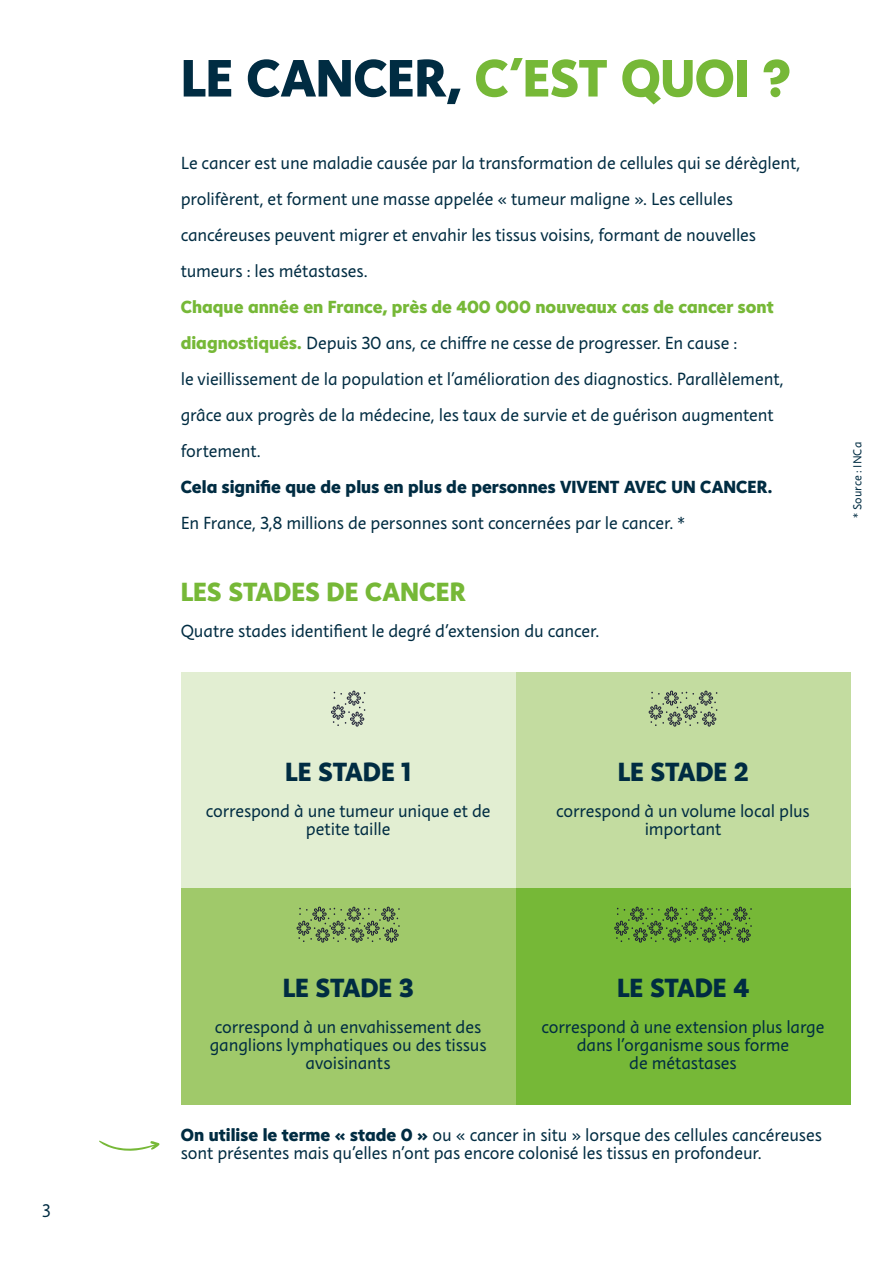
<style>
.page{position:relative;width:893px;height:1263px;background:#fff}
.page>*{position:absolute;margin:0;border:0;box-sizing:border-box;transform-origin:0 0}
.Section_-H1{font:800 54px "Instant 5";letter-spacing:-.005em;color:#76b837}
.Section_-H1-2{font:800 27px "Instant 5";letter-spacing:-.01em;color:#002c42}
.Section_-_H2{font:800 27px "Instant 5";letter-spacing:-.005em;color:#76b837}
.Section_-H1-3{font:18px/36px "Instant 3";letter-spacing:-.005em;color:#002c42;text-align:center}
.t1{font:800 18px "Instant 5";letter-spacing:.005em;color:#002c42}
.t2{font:12px "Instant 3";letter-spacing:.01em;color:#002c42}
.s1{color:#002c42}
.s2{font-family:"Instant 5";font-weight:800;color:#76b837}
.s3{font-family:"Instant 5";font-weight:800}
</style>
<div class="page">
<div style="left:181px;top:673px;width:335px;height:216px;background:#e2eed2"></div>
<div style="left:516px;top:673px;width:334px;height:216px;background:#c3dca0"></div>
<div style="left:181px;top:889px;width:335px;height:216px;background:#a0c96a"></div>
<div style="left:516px;top:889px;width:334px;height:216px;background:#76b837"></div>
<svg style="left:99px;top:1140px;width:61px;height:11px"></svg>
<svg style="left:331px;top:691px;width:34px;height:36px"></svg>
<svg style="left:649px;top:691px;width:68px;height:36px"></svg>
<svg style="left:297px;top:907px;width:103px;height:36px"></svg>
<svg style="left:614px;top:907px;width:138px;height:36px"></svg>
<p class="Section_-H1-3" style="left:43px;top:1189px;width:10px">3</p>
<h1 class="Section_-H1" style="left:181px;top:40px;width:611px"><span class="s1">LE CANCER,</span> C’EST QUOI ?</h1>
<p class="Section_-H1-3" style="left:181px;top:145px;width:621px;text-align:left">Le cancer est une maladie causée par la transformation de cellules qui se dérèglent, prolifèrent, et forment une masse appelée « tumeur maligne ». Les cellules cancéreuses peuvent migrer et envahir les tissus voisins, formant de nouvelles tumeurs : les métastases.</p>
<p class="Section_-H1-3" style="left:181px;top:289px;width:604px;text-align:left"><span class="s2">Chaque année en France, près de 400 000 nouveaux cas de cancer sont diagnostiqués.</span> Depuis 30 ans, ce chiffre ne cesse de progresser. En cause :<br>le vieillissement de la population et l’amélioration des diagnostics. Parallèlement, grâce aux progrès de la médecine, les taux de survie et de guérison augmentent fortement.</p>
<p class="t1" style="left:181px;top:474px;width:593px">Cela signifie que de plus en plus de personnes VIVENT AVEC UN CANCER.</p>
<p class="Section_-H1-3" style="left:181px;top:505px;width:506px">En France, 3,8 millions de personnes sont concernées par le cancer. *</p>
<h2 class="Section_-_H2" style="left:181px;top:572px;width:287px">LES STADES DE CANCER</h2>
<p class="Section_-H1-3" style="left:181px;top:613px;width:420px">Quatre stades identifient le degré d'extension du cancer.</p>
<p class="t2" style="left:850px;top:518px;width:78px;rotate:-90deg">* Source : INCa</p>
<h1 class="Section_-H1-2" style="left:285px;top:752px;width:127px">LE STADE 1</h1>
<h1 class="Section_-H1-3" style="left:206px;top:802px;width:286px;line-height:18px">correspond à une tumeur unique et de petite taille</h1>
<h1 class="Section_-H1-2" style="left:618px;top:752px;width:132px">LE STADE 2</h1>
<h1 class="Section_-H1-3" style="left:556px;top:802px;width:255px;line-height:18px">correspond à un volume local plus important</h1>
<h1 class="Section_-H1-2" style="left:283px;top:968px;width:132px">LE STADE 3</h1>
<h1 class="Section_-H1-3" style="left:210px;top:1018px;width:278px;line-height:18px">correspond à un envahissement des ganglions lymphatiques ou des tissus avoisinants</h1>
<h1 class="Section_-H1-2" style="left:617px;top:968px;width:134px">LE STADE 4</h1>
<h1 class="Section_-H1-3" style="left:542px;top:1018px;width:284px;line-height:18px">correspond à une extension plus large dans l'organisme sous forme<br>de métastases</h1>
<p class="Section_-H1-3" style="left:181px;top:1126px;width:643px;line-height:18px;text-align:left"><span class="s3">On utilise le terme « stade 0 »</span> ou « cancer in situ » lorsque des cellules cancéreuses sont présentes mais qu’elles n’ont pas encore colonisé les tissus en profondeur.</p>
</div>
